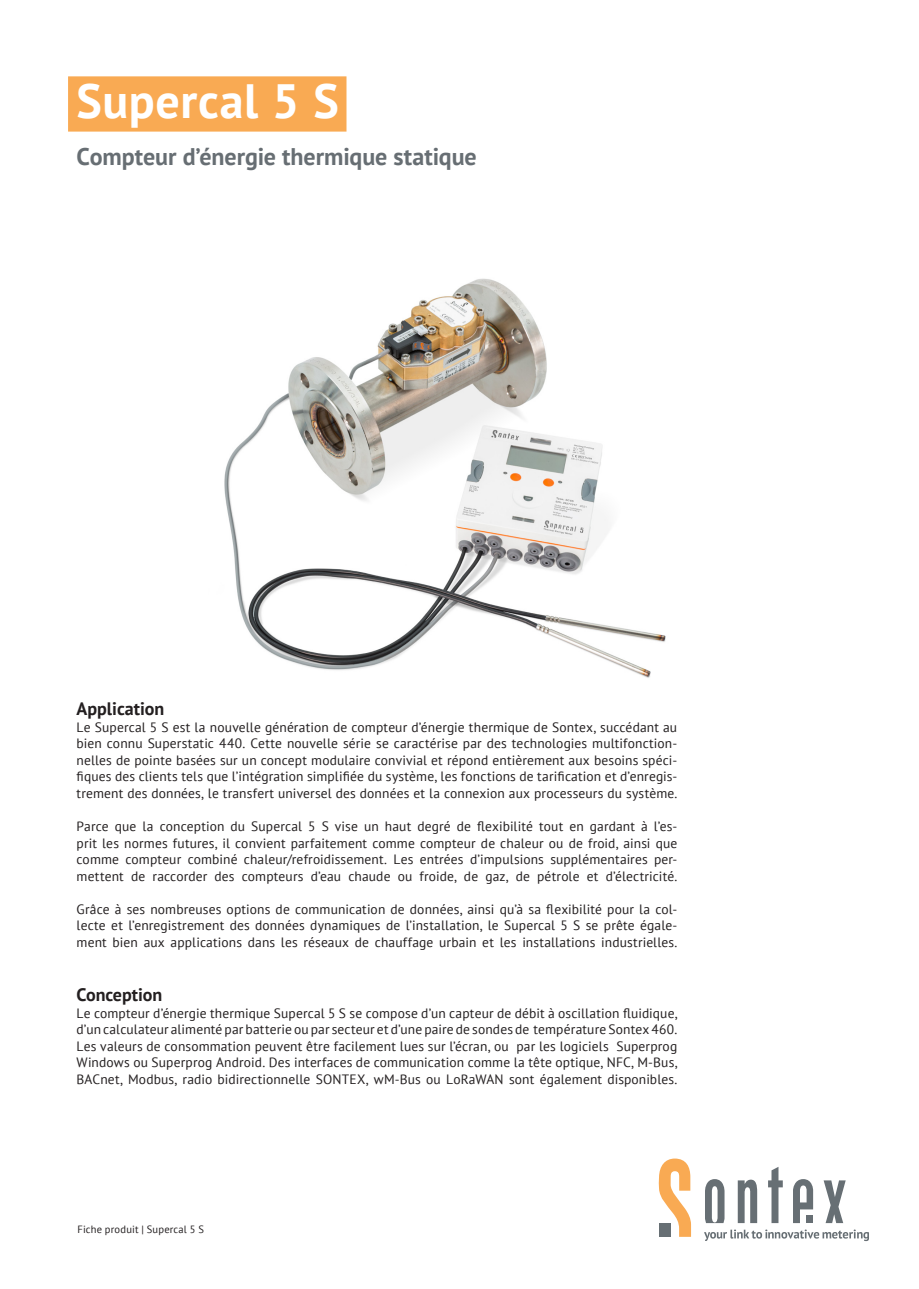
<style>
.page{position:relative;width:919px;height:1289px;background:#fff}
.page>*{position:absolute;margin:0;border:0;box-sizing:border-box;transform-origin:0 0}
.Titel_orange-hinterl{font:700 48px "PT Sans";letter-spacing:.01em;color:#fff}
.Lead{font:700 24px "PT Sans";letter-spacing:-.005em;color:#676e73}
.t1{font:700 18px "PT Sans";color:#231f20}
.Lauftext_9pt_Blocksa{font:13.5px/16.5px "PT Sans";letter-spacing:.01em;color:#231f20;text-align:justify}
.t2{font:10.5px "PT Sans";letter-spacing:.02em;color:#231f20}
</style>
<div class="page">
<div style="left:68px;top:76px;width:278px;height:56px;background:#f9aa53"></div>
<svg style="left:658px;top:1158px;width:33px;height:78px"></svg>
<svg style="left:768px;top:1167px;width:14px;height:55px"></svg>
<svg style="left:823px;top:1180px;width:22px;height:42px"></svg>
<svg style="left:793px;top:1179px;width:20px;height:43px"></svg>
<svg style="left:737px;top:1179px;width:20px;height:43px"></svg>
<svg style="left:705px;top:1179px;width:19px;height:43px"></svg>
<svg style="left:704px;top:1229px;width:164px;height:11px"></svg>
<img style="left:224px;top:278px;width:442px;height:400px">
<p class="Titel_orange-hinterl" style="left:77px;top:69px;width:264px">Supercal 5 S</p>
<p class="Lead" style="left:77px;top:141px;width:401px">Compteur d’énergie thermique statique</p>
<p class="t1" style="left:77px;top:697px;width:89px">Application</p>
<p class="Lauftext_9pt_Blocksa" style="left:77px;top:718px;width:602px">Le Supercal 5 S est la nouvelle génération de compteur d’énergie thermique de Sontex, succédant au bien connu Superstatic 440. Cette nouvelle série se caractérise par des technologies multifonction&shy;nelles de pointe basées sur un concept modulaire convivial et répond entièrement aux besoins spéci&shy;fiques des clients tels que l’intégration simplifiée du système, les fonctions de tarification et d’enregis&shy;trement des données, le transfert universel des données et la connexion aux processeurs du système.</p>
<p class="Lauftext_9pt_Blocksa" style="left:77px;top:817px;width:602px">Parce que la conception du Supercal 5 S vise un haut degré de flexibilité tout en gardant à l’es&shy;prit les normes futures, il convient parfaitement comme compteur de chaleur ou de froid, ainsi que comme compteur combiné chaleur/refroidissement. Les entrées d’impulsions supplémentaires per&shy;mettent de raccorder des compteurs d’eau chaude ou froide, de gaz, de pétrole et d’électricité.</p>
<p class="Lauftext_9pt_Blocksa" style="left:77px;top:900px;width:602px">Grâce à ses nombreuses options de communication de données, ainsi qu’à sa flexibilité pour la col&shy;lecte et l’enregistrement des données dynamiques de l’installation, le Supercal 5 S se prête égale&shy;ment bien aux applications dans les réseaux de chauffage urbain et les installations industrielles.</p>
<p class="t1" style="left:77px;top:982px;width:87px">Conception</p>
<p class="Lauftext_9pt_Blocksa" style="left:77px;top:1004px;width:602px">Le compteur d’énergie thermique Supercal 5 S se compose d’un capteur de débit à oscillation fluidique, d’un calculateur alimenté par batterie ou par secteur et d’une paire de sondes de température Sontex 460.<br>Les valeurs de consommation peuvent être facilement lues sur l’écran, ou par les logiciels Superprog Windows ou Superprog Android. Des interfaces de communication comme la tête optique, NFC, M-Bus, BACnet, Modbus, radio bidirectionnelle SONTEX, wM-Bus ou LoRaWAN sont également disponibles.</p>
<p class="t2" style="left:77px;top:1222px;width:128px">Fiche produit | Supercal 5 S</p>
</div>
